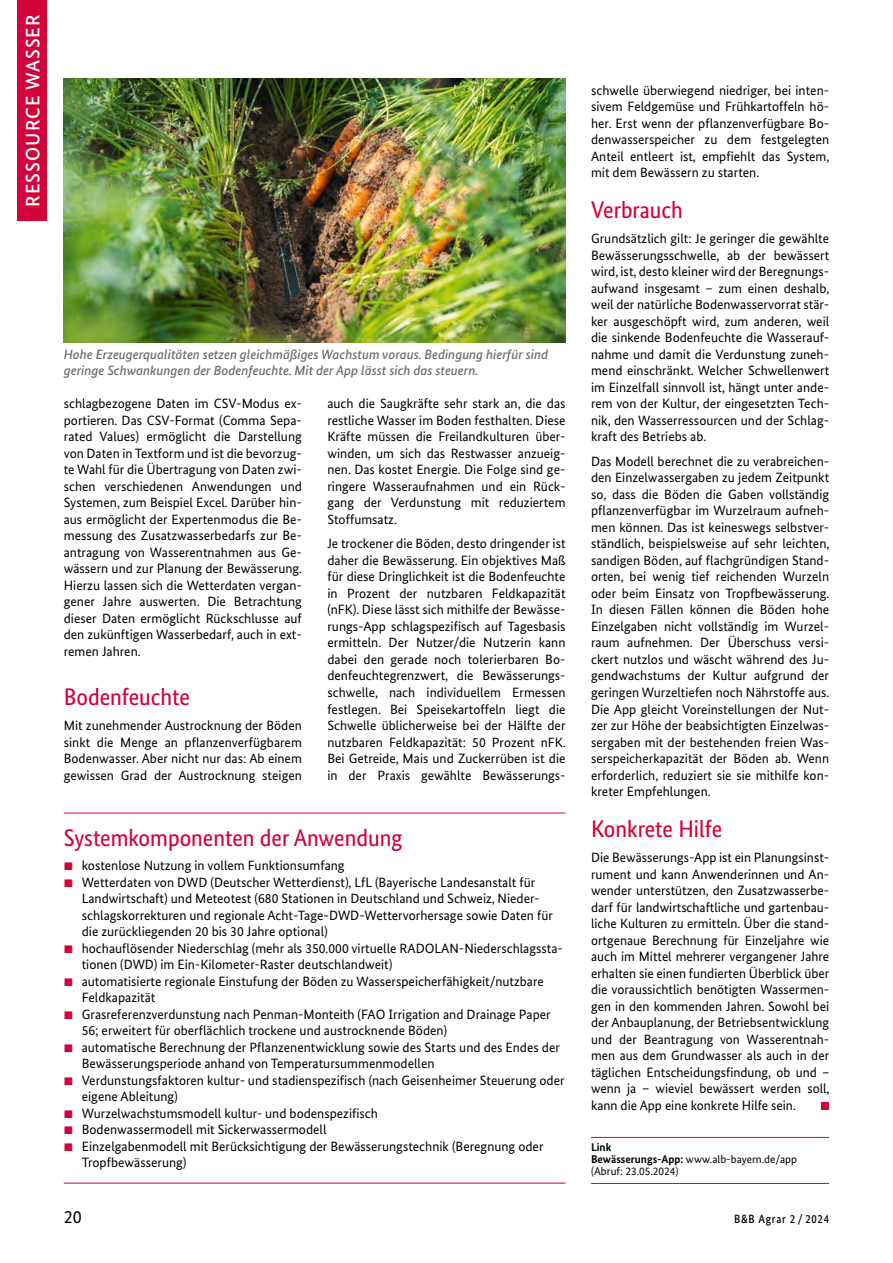
<style>
.page{position:relative;width:893px;height:1263px;background:#fff}
.page>*{position:absolute;margin:0;border:0;box-sizing:border-box;transform-origin:0 0}
.t1{font:24px "Bundes Sans Cond";color:#d30039;scale:1.05 1}
.t2{font:500 19.5px "Bundes Sans";letter-spacing:.05em;color:#fff}
.t3{font:18px "Bundes Sans";color:#000}
.t4{font:13.5px/16.5px "Bundes Sans";color:#000;text-align:justify}
.t5{font:italic 500 13.5px/16.5px "Bundes Sans";color:#6e6e6e}
.t6{font:500 12px "Bundes Sans";letter-spacing:.07em;color:#000;scale:.9 1}
.t7{font:11.25px/12px "Bundes Sans";color:#000}
.s1{font-weight:700}
</style>
<div class="page">
<hr style="left:591px;top:1137px;width:238px;height:1px;background:#d30039">
<hr style="left:591px;top:1183px;width:238px;height:1px;background:#d30039">
<div style="left:821px;top:1102px;width:8px;height:7px;background:#d30039"></div>
<img style="left:64px;top:78px;width:502px;height:264px">
<hr style="left:64px;top:1183px;width:502px;height:1px;background:#d30039">
<hr style="left:64px;top:813px;width:502px;height:1px;background:#d30039">
<div style="left:17px;top:0;width:30px;height:221px;background:#d30039"></div>
<h2 class="t2" style="left:21px;top:207px;width:194px;rotate:-90deg">RESSOURCE WASSER</h2>
<p class="t5" style="left:64px;top:346px;width:486px">Hohe Erzeugerqualitäten setzen gleichmäßiges Wachstum voraus. Bedingung hierfür sind geringe Schwankungen der Bodenfeuchte. Mit der App lässt sich das steuern.</p>
<p class="t4" style="left:64px;top:395px;width:240px">schlagbezogene Daten im CSV-Modus ex&shy;portieren. Das CSV-Format (Comma Sepa&shy;rated Values) ermöglicht die Darstellung von Daten in Textform und ist die bevorzug&shy;te Wahl für die Übertragung von Daten zwi&shy;schen verschiedenen Anwendungen und Systemen, zum Beispiel Excel. Darüber hin&shy;aus ermöglicht der Expertenmodus die Be&shy;messung des Zusatzwasserbedarfs zur Be&shy;antragung von Wasserentnahmen aus Ge&shy;wässern und zur Planung der Bewässerung.<br>Hierzu lassen sich die Wetterdaten vergan&shy;gener Jahre auswerten. Die Betrachtung dieser Daten ermöglicht Rückschlusse auf den zukünftigen Wasserbedarf, auch in ext&shy;remen Jahren.</p>
<h1 class="t1" style="left:64px;top:683px;width:122px">Bodenfeuchte</h1>
<p class="t4" style="left:64px;top:717px;width:240px">Mit zunehmender Austrocknung der Böden sinkt die Menge an pflanzenverfügbarem Bodenwasser. Aber nicht nur das: Ab einem gewissen Grad der Austrocknung steigen</p>
<p class="t4" style="left:327px;top:395px;width:240px">auch die Saugkräfte sehr stark an, die das restliche Wasser im Boden festhalten. Diese Kräfte müssen die Freilandkulturen über&shy;winden, um sich das Restwasser anzueig&shy;nen. Das kostet Energie. Die Folge sind ge&shy;ringere Wasseraufnahmen und ein Rück&shy;gang der Verdunstung mit reduziertem Stoffumsatz.</p>
<p class="t4" style="left:327px;top:535px;width:240px">Je trockener die Böden, desto dringender ist daher die Bewässerung. Ein objektives Maß für diese Dringlichkeit ist die Bodenfeuchte in Prozent der nutzbaren Feldkapazität (nFK). Diese lässt sich mithilfe der Bewässe&shy;rungs-App schlagspezifisch auf Tagesbasis ermitteln. Der Nutzer/die Nutzerin kann dabei den gerade noch tolerierbaren Bo&shy;denfeuchtegrenzwert, die Bewässerungs&shy;schwelle, nach individuellem Ermessen festlegen. Bei Speisekartoffeln liegt die Schwelle üblicherweise bei der Hälfte der nutzbaren Feldkapazität: 50 Prozent nFK.<br>Bei Getreide, Mais und Zuckerrüben ist die in der Praxis gewählte Bewässerungs-</p>
<h1 class="t1" style="left:64px;top:824px;width:324px">Systemkomponenten der Anwendung</h1>
<p class="t4" style="left:82px;top:857px;width:484px;text-align:left">kostenlose Nutzung in vollem Funktionsumfang<br>Wetterdaten von DWD (Deutscher Wetterdienst), LfL (Bayerische Landesanstalt für Landwirtschaft) und Meteotest (680 Stationen in Deutschland und Schweiz, Nieder&shy;schlagskorrekturen und regionale Acht-Tage-DWD-Wettervorhersage sowie Daten für die zurückliegenden 20 bis 30 Jahre optional)<br>hochauflösender Niederschlag (mehr als 350.000 virtuelle RADOLAN-Niederschlagssta&shy;tionen (DWD) im Ein-Kilometer-Raster deutschlandweit)<br>automatisierte regionale Einstufung der Böden zu Wasserspeicherfähigkeit/nutzbare Feldkapazität<br>Grasreferenzverdunstung nach Penman-Monteith (FAO Irrigation and Drainage Paper 56; erweitert für oberflächlich trockene und austrocknende Böden)<br>automatische Berechnung der Pflanzenentwicklung sowie des Starts und des Endes der Bewässerungsperiode anhand von Temperatursummenmodellen<br>Verdunstungsfaktoren kultur- und stadienspezifisch (nach Geisenheimer Steuerung oder eigene Ableitung)<br>Wurzelwachstumsmodell kultur- und bodenspezifisch<br>Bodenwassermodell mit Sickerwassermodell<br>Einzelgabenmodell mit Berücksichtigung der Bewässerungstechnik (Beregnung oder Tropfbewässerung)</p>
<p class="t4" style="left:591px;top:82px;width:240px">schwelle überwiegend niedriger, bei inten&shy;sivem Feldgemüse und Frühkartoffeln hö&shy;her. Erst wenn der pflanzenverfügbare Bo&shy;denwasserspeicher zu dem festgelegten Anteil entleert ist, empfiehlt das System, mit dem Bewässern zu starten.</p>
<h1 class="t1" style="left:591px;top:197px;width:89px">Verbrauch</h1>
<p class="t4" style="left:591px;top:230px;width:240px">Grundsätzlich gilt: Je geringer die gewählte Bewässerungsschwelle, ab der bewässert wird, ist, desto kleiner wird der Beregnungs&shy;aufwand insgesamt – zum einen deshalb, weil der natürliche Bodenwasservorrat stär&shy;ker ausgeschöpft wird, zum anderen, weil die sinkende Bodenfeuchte die Wasserauf&shy;nahme und damit die Verdunstung zuneh&shy;mend einschränkt. Welcher Schwellenwert im Einzelfall sinnvoll ist, hängt unter ande&shy;rem von der Kultur, der eingesetzten Tech&shy;nik, den Wasserressourcen und der Schlag&shy;kraft des Betriebs ab.</p>
<p class="t4" style="left:591px;top:453px;width:240px">Das Modell berechnet die zu verabreichen&shy;den Einzelwassergaben zu jedem Zeitpunkt so, dass die Böden die Gaben vollständig pflanzenverfügbar im Wurzelraum aufneh&shy;men können. Das ist keineswegs selbstver&shy;ständlich, beispielsweise auf sehr leichten, sandigen Böden, auf flachgründigen Stand&shy;orten, bei wenig tief reichenden Wurzeln oder beim Einsatz von Tropfbewässerung.<br>In diesen Fällen können die Böden hohe Einzelgaben nicht vollständig im Wurzel&shy;raum aufnehmen. Der Überschuss versi&shy;ckert nutzlos und wäscht während des Ju&shy;gendwachstums der Kultur aufgrund der geringen Wurzeltiefen noch Nährstoffe aus.<br>Die App gleicht Voreinstellungen der Nut&shy;zer zur Höhe der beabsichtigten Einzelwas&shy;sergaben mit der bestehenden freien Was&shy;serspeicherkapazität der Böden ab. Wenn erforderlich, reduziert sie sie mithilfe kon&shy;kreter Empfehlungen.</p>
<h1 class="t1" style="left:591px;top:815px;width:126px">Konkrete Hilfe</h1>
<p class="t4" style="left:591px;top:849px;width:240px">Die Bewässerungs-App ist ein Planungsinst&shy;rument und kann Anwenderinnen und An&shy;wender unterstützen, den Zusatzwasserbe&shy;darf für landwirtschaftliche und gartenbau&shy;liche Kulturen zu ermitteln. Über die stand&shy;ortgenaue Berechnung für Einzeljahre wie auch im Mittel mehrerer vergangener Jahre erhalten sie einen fundierten Überblick über die voraussichtlich benötigten Wassermen&shy;gen in den kommenden Jahren. Sowohl bei der Anbauplanung, der Betriebsentwicklung und der Beantragung von Wasserentnah&shy;men aus dem Grundwasser als auch in der täglichen Entscheidungsfindung, ob und – wenn ja – wieviel bewässert werden soll, kann die App eine konkrete Hilfe sein.</p>
<p class="t7" style="left:591px;top:1140px;width:208px"><span class="s1">Link<br>Bewässerungs-App:</span> www.alb-bayern.de/app (Abruf: 23.05.2024)</p>
<h3 class="t3" style="left:64px;top:1206px;width:19px">20</h3>
<p class="t6" style="left:734px;top:1212px;width:107px">B&amp;B Agrar 2 / 2024</p>
</div>
